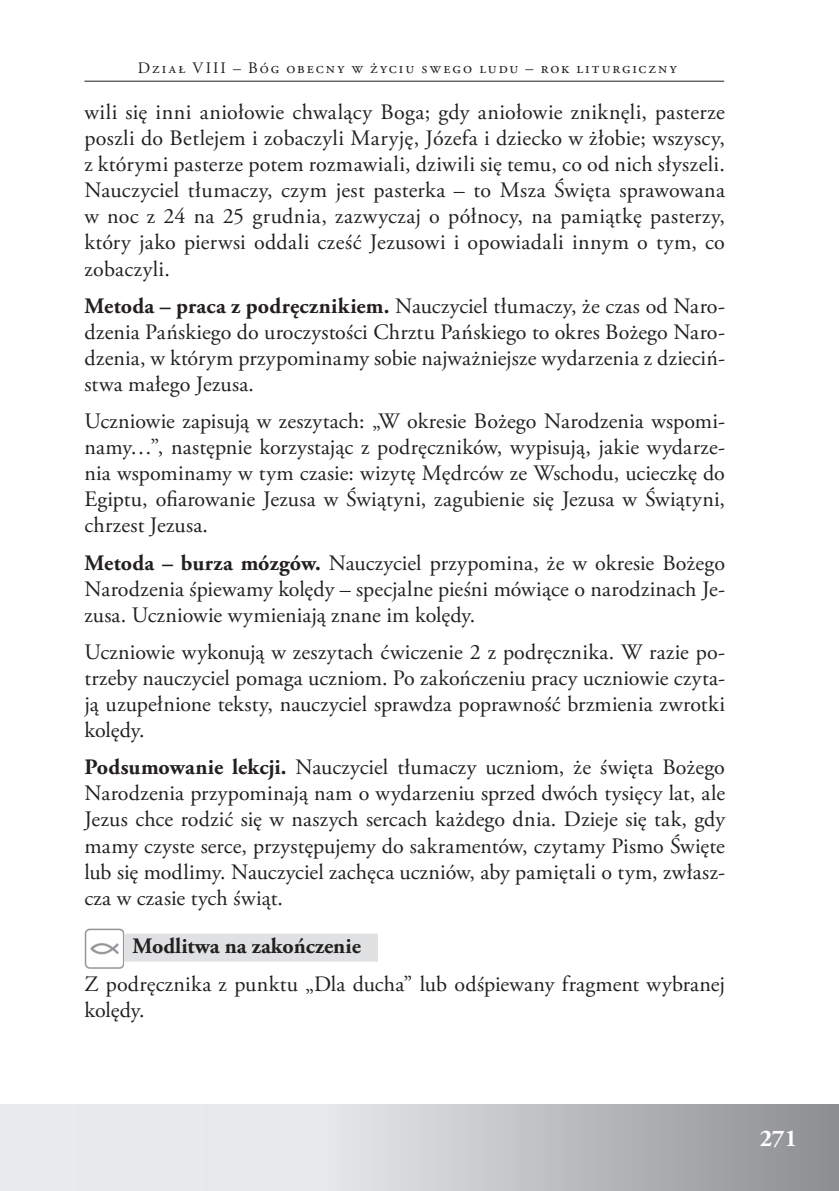
<style>
.page{position:relative;width:839px;height:1191px;background:#fff}
.page>*{position:absolute;margin:0;border:0;box-sizing:border-box;transform-origin:0 0}
.t1{font:700 24px "Adobe Garamond Pro";color:#fff}
.t2{font:22px/26px "Adobe Garamond Pro";letter-spacing:.01em;color:#231f20;text-align:justify}
.t3{font:700 22px "Adobe Garamond Pro";color:#231f20}
.t4{font:16px "Adobe Garamond Pro";letter-spacing:.125em;color:#231f20}
.s1{font-weight:700}
</style>
<div class="page">
<hr style="left:0;top:1104px;width:1px;height:86px;background:#e9eaeb">
<svg style="left:1px;top:1104px;width:838px;height:86px;background:#caccce"></svg>
<hr style="left:84px;top:81px;width:640px;height:1px;background:#231f20">
<div style="left:121px;top:933px;width:257px;height:28px;background:#e0e1e3"></div>
<img style="left:84px;top:928px;width:40px;height:40px">
<svg style="left:49px;top:1154px;width:11px;height:36px"></svg>
<p class="t4" style="left:138px;top:58px;width:541px">Dział VIII – Bóg obecny w życiu swego ludu – rok liturgiczny</p>
<p class="t2" style="left:84px;top:100px;width:642px">wili się inni aniołowie chwalący Boga; gdy aniołowie zniknęli, pasterze poszli do Betlejem i zobaczyli Maryję, Józefa i dziecko w żłobie; wszyscy, z którymi pasterze potem rozmawiali, dziwili się temu, co od nich słyszeli.<br>Nauczyciel tłumaczy, czym jest pasterka – to Msza Święta sprawowana w noc z 24 na 25 grudnia, zazwyczaj o północy, na pamiątkę pasterzy, który jako pierwsi oddali cześć Jezusowi i opowiadali innym o tym, co zobaczyli.</p>
<p class="t2" style="left:84px;top:294px;width:642px"><span class="s1">Metoda – praca z podręcznikiem.</span> Nauczyciel tłumaczy, że czas od Naro&shy;dzenia Pańskiego do uroczystości Chrztu Pańskiego to okres Bożego Naro&shy;dzenia, w którym przypominamy sobie najważniejsze wydarzenia z dzieciń&shy;stwa małego Jezusa.</p>
<p class="t2" style="left:84px;top:409px;width:642px">Uczniowie zapisują w zeszytach: „W okresie Bożego Narodzenia wspomi&shy;namy…”, następnie korzystając z podręczników, wypisują, jakie wydarze&shy;nia wspominamy w tym czasie: wizytę Mędrców ze Wschodu, ucieczkę do Egiptu, ofiarowanie Jezusa w Świątyni, zagubienie się Jezusa w Świątyni, chrzest Jezusa.</p>
<p class="t2" style="left:84px;top:550px;width:642px"><span class="s1">Metoda – burza mózgów.</span> Nauczyciel przypomina, że w okresie Bożego Narodzenia śpiewamy kolędy – specjalne pieśni mówiące o narodzinach Je&shy;zusa. Uczniowie wymieniają znane im kolędy.</p>
<p class="t2" style="left:84px;top:640px;width:642px">Uczniowie wykonują w zeszytach ćwiczenie 2 z podręcznika. W razie po&shy;trzeby nauczyciel pomaga uczniom. Po zakończeniu pracy uczniowie czyta&shy;ją uzupełnione teksty, nauczyciel sprawdza poprawność brzmienia zwrotki kolędy.</p>
<p class="t2" style="left:84px;top:755px;width:642px"><span class="s1">Podsumowanie lekcji.</span> Nauczyciel tłumaczy uczniom, że święta Bożego Narodzenia przypominają nam o wydarzeniu sprzed dwóch tysięcy lat, ale Jezus chce rodzić się w naszych sercach każdego dnia. Dzieje się tak, gdy mamy czyste serce, przystępujemy do sakramentów, czytamy Pismo Święte lub się modlimy. Nauczyciel zachęca uczniów, aby pamiętali o tym, zwłasz&shy;cza w czasie tych świąt.</p>
<p class="t3" style="left:133px;top:933px;width:230px">Modlitwa na zakończenie</p>
<p class="t2" style="left:84px;top:971px;width:642px">Z podręcznika z punktu „Dla ducha” lub odśpiewany fragment wybranej kolędy.</p>
<p class="t1" style="left:760px;top:1124px;width:39px">271</p>
</div>
